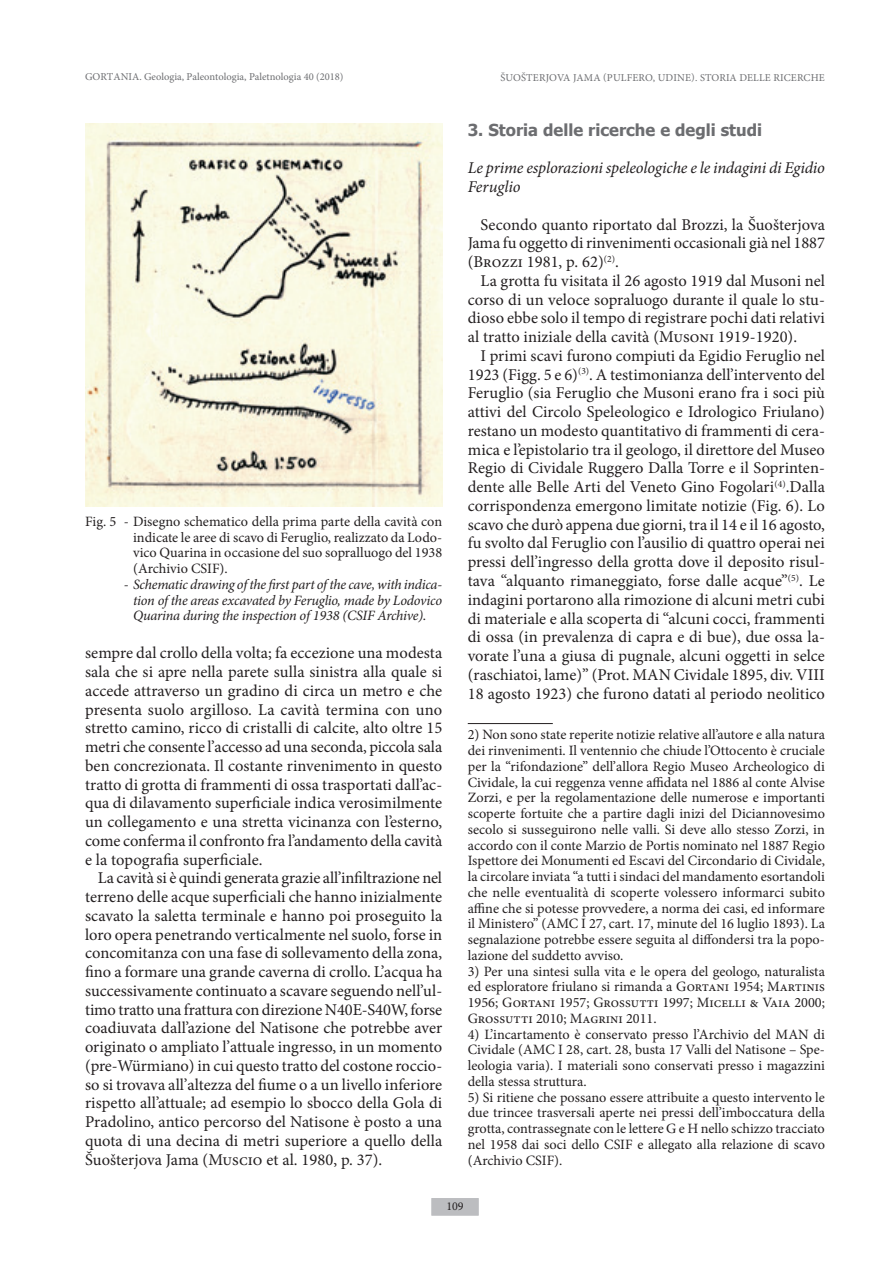
<style>
.page{position:relative;width:893px;height:1263px;background:#fff}
.page>*{position:absolute;margin:0;border:0;box-sizing:border-box;transform-origin:0 0}
.Normal__Web{font:16.5px/18.8px "Minion Pro";color:#231f20;text-align:justify}
.Normal__Web-2{font:italic 16.5px/18.8px "Minion Pro";letter-spacing:-.01em;color:#231f20}
.t1{font:700 16.5px "Tahoma";letter-spacing:.005em;color:#6c6d70}
.footnote_text{font:14.25px/15.8px "Minion Pro";color:#231f20;text-align:justify}
.t2{font:italic 14.25px/15.8px "Minion Pro";letter-spacing:-.02em;color:#231f20;text-align:justify}
.t3{font:12px "Minion Pro";color:#231f20}
.t4{font:10.5px "Minion Pro";color:#6c6d70}
.s1{font-style:normal}
</style>
<div class="page">
<div style="left:432px;top:1198px;width:46px;height:17px;background:#bcbdc0"></div>
<img style="left:85px;top:123px;width:357px;height:383px">
<hr style="left:468px;top:723px;width:85px;height:1px;background:#231f20">
<p class="t4" style="left:85px;top:70px;width:260px">GORTANIA. Geologia, Paleontologia, Paletnologia 40 (2018)</p>
<p class="footnote_text" style="left:133px;top:514px;width:311px;text-indent:-48px">Fig. 5 - Disegno schematico della prima parte della cavità con indicate le aree di scavo di Feruglio, realizzato da Lodo&shy;vico Quarina in occasione del suo sopralluogo del 1938 (Archivio CSIF).</p>
<p class="t2" style="left:133px;top:576px;width:311px;text-indent:-9px"><span class="s1">-</span> Schematic drawing of the first part of the cave, with indica&shy;tion of the areas excavated by Feruglio, made by Lodovico Quarina during the inspection of 1938 (CSIF Archive)<span class="s1">.</span></p>
<p class="Normal__Web" style="left:85px;top:644px;width:359px">sempre dal crollo della volta; fa eccezione una modesta sala che si apre nella parete sulla sinistra alla quale si accede attraverso un gradino di circa un metro e che presenta suolo argilloso. La cavità termina con uno stretto camino, ricco di cristalli di calcite, alto oltre 15 metri che consente l’accesso ad una seconda, piccola sala ben concrezionata. Il costante rinvenimento in questo tratto di grotta di frammenti di ossa trasportati dall’ac&shy;qua di dilavamento superficiale indica verosimilmente un collegamento e una stretta vicinanza con l’esterno, come conferma il confronto fra l’andamento della cavità e la topografia superficiale.</p>
<p class="Normal__Web" style="left:85px;top:869px;width:359px;text-indent:13px">La cavità si è quindi generata grazie all’infiltrazione nel terreno delle acque superficiali che hanno inizialmente scavato la saletta terminale e hanno poi proseguito la loro opera penetrando verticalmente nel suolo, forse in concomitanza con una fase di sollevamento della zona, fino a formare una grande caverna di crollo. L’acqua ha successivamente continuato a scavare seguendo nell’ul&shy;timo tratto una frattura con direzione N40E-S40W, forse coadiuvata dall’azione del Natisone che potrebbe aver originato o ampliato l’attuale ingresso, in un momento (pre-Würmiano) in cui questo tratto del costone roccio&shy;so si trovava all’altezza del fiume o a un livello inferiore rispetto all’attuale; ad esempio lo sbocco della Gola di Pradolino, antico percorso del Natisone è posto a una quota di una decina di metri superiore a quello della Šuošterjova Jama (Muscio et al. 1980, p. 37).</p>
<p class="t4" style="left:500px;top:70px;width:326px">ŠUOŠTERJOVA JAMA (PULFERO, UDINE). STORIA DELLE RICERCHE</p>
<p class="t1" style="left:468px;top:118px;width:296px">3. Storia delle ricerche e degli studi</p>
<p class="Normal__Web-2" style="left:468px;top:159px;width:359px">Le prime esplorazioni speleologiche e le indagini di Egidio<br>Feruglio</p>
<p class="Normal__Web" style="left:468px;top:215px;width:359px;text-indent:13px">Secondo quanto riportato dal Brozzi, la Šuošterjova Jama fu oggetto di rinvenimenti occasionali già nel 1887 (Brozzi 1981, p. 62)<sup>(2)</sup>.</p>
<p class="Normal__Web" style="left:468px;top:271px;width:359px;text-indent:13px">La grotta fu visitata il 26 agosto 1919 dal Musoni nel corso di un veloce sopraluogo durante il quale lo stu&shy;dioso ebbe solo il tempo di registrare pochi dati relativi al tratto iniziale della cavità (Musoni 1919-1920).</p>
<p class="Normal__Web" style="left:468px;top:346px;width:359px;text-indent:13px">I primi scavi furono compiuti da Egidio Feruglio nel 1923 (Figg. 5 e 6)<sup>(3)</sup>. A testimonianza dell’intervento del Feruglio (sia Feruglio che Musoni erano fra i soci più attivi del Circolo Speleologico e Idrologico Friulano) restano un modesto quantitativo di frammenti di cera&shy;mica e l’epistolario tra il geologo, il direttore del Museo Regio di Cividale Ruggero Dalla Torre e il Soprinten&shy;dente alle Belle Arti del Veneto Gino Fogolari<sup>(4)</sup>.Dalla corrispondenza emergono limitate notizie (Fig. 6). Lo scavo che durò appena due giorni, tra il 14 e il 16 agosto, fu svolto dal Feruglio con l’ausilio di quattro operai nei pressi dell’ingresso della grotta dove il deposito risul&shy;tava “alquanto rimaneggiato, forse dalle acque”<sup>(5)</sup>. Le indagini portarono alla rimozione di alcuni metri cubi di materiale e alla scoperta di “alcuni cocci, frammenti di ossa (in prevalenza di capra e di bue), due ossa la&shy;vorate l’una a giusa di pugnale, alcuni oggetti in selce (raschiatoi, lame)” (Prot. MAN Cividale 1895, div. VIII 18 agosto 1923) che furono datati al periodo neolitico</p>
<p class="footnote_text" style="left:468px;top:727px;width:359px">2) Non sono state reperite notizie relative all’autore e alla natura dei rinvenimenti. Il ventennio che chiude l’Ottocento è cruciale per la “rifondazione” dell’allora Regio Museo Archeologico di Cividale, la cui reggenza venne affidata nel 1886 al conte Alvise Zorzi, e per la regolamentazione delle numerose e importanti scoperte fortuite che a partire dagli inizi del Diciannovesimo secolo si susseguirono nelle valli. Si deve allo stesso Zorzi, in accordo con il conte Marzio de Portis nominato nel 1887 Regio Ispettore dei Monumenti ed Escavi del Circondario di Cividale, la circolare inviata “a tutti i sindaci del mandamento esortandoli che nelle eventualità di scoperte volessero informarci subito affine che si potesse provvedere, a norma dei casi, ed informare il Ministero” (AMC I 27, cart. 17, minute del 16 luglio 1893). La segnalazione potrebbe essere seguita al diffondersi tra la popo&shy;lazione del suddetto avviso.</p>
<p class="footnote_text" style="left:468px;top:963px;width:359px">3) Per una sintesi sulla vita e le opera del geologo, naturalista ed esploratore friulano si rimanda a Gortani 1954; Martinis 1956; Gortani 1957; Grossutti 1997; Micelli &amp; Vaia 2000; Grossutti 2010; Magrini 2011.</p>
<p class="footnote_text" style="left:468px;top:1026px;width:359px">4) L’incartamento è conservato presso l’Archivio del MAN di Cividale (AMC I 28, cart. 28, busta 17 Valli del Natisone – Spe&shy;leologia varia). I materiali sono conservati presso i magazzini della stessa struttura.</p>
<p class="footnote_text" style="left:468px;top:1089px;width:359px">5) Si ritiene che possano essere attribuite a questo intervento le due trincee trasversali aperte nei pressi dell’imboccatura della grotta, contrassegnate con le lettere G e H nello schizzo tracciato nel 1958 dai soci dello CSIF e allegato alla relazione di scavo (Archivio CSIF).</p>
<p class="t3" style="left:446px;top:1198px;width:19px">109</p>
</div>
